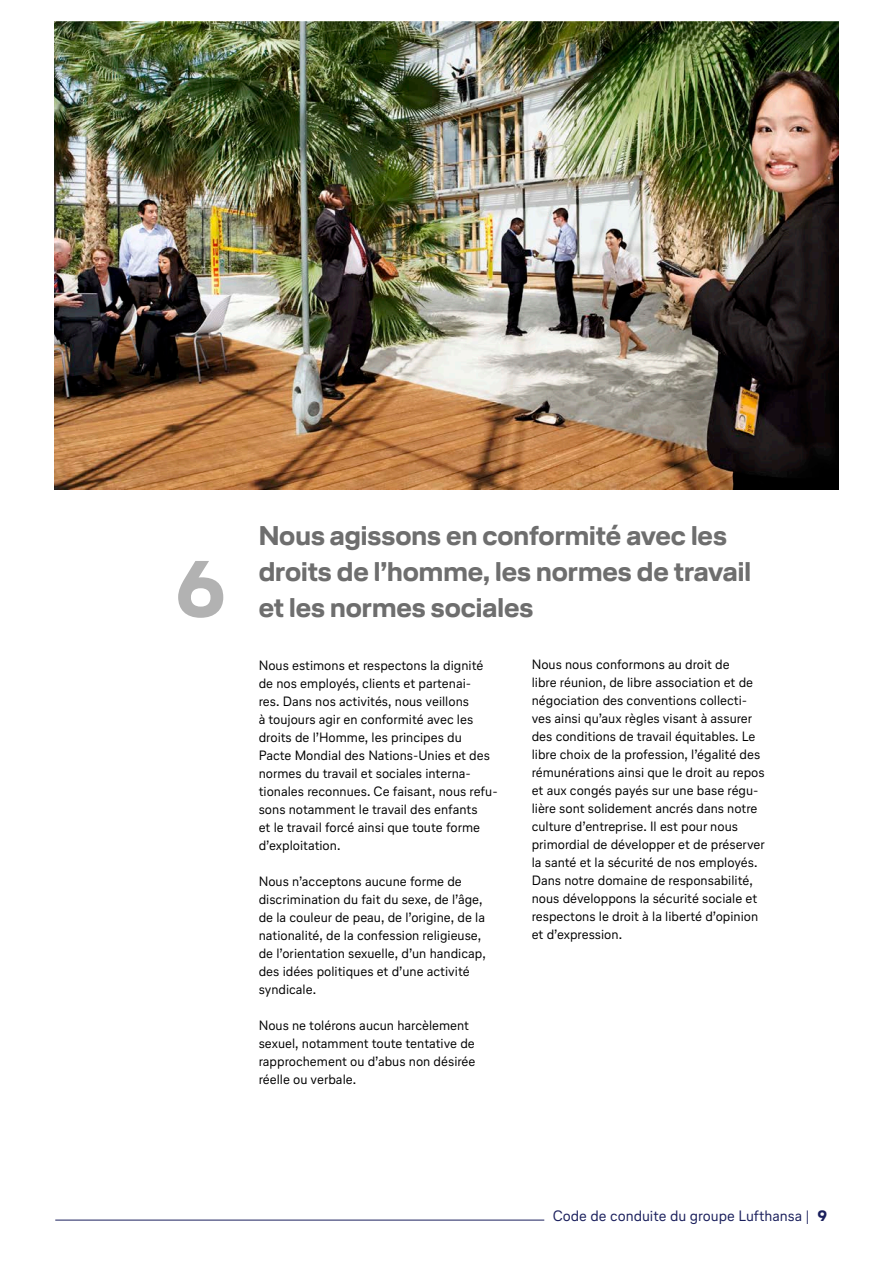
<style>
.page{position:relative;width:893px;height:1263px;background:#fff}
.page>*{position:absolute;margin:0;border:0;box-sizing:border-box;transform-origin:0 0}
.t1{font:700 79.5px "Lufthansa Head";color:#b2b2b2}
.t2{font:700 27px/36px "Lufthansa Head";color:#6e6e6e}
.t3{font:15px "Lufthansa Text";color:#1a1f5c}
.t4{font:700 15px "Lufthansa Head";color:#1a1f5c}
.t5{font:13.5px/18px "Lufthansa Text";color:#000}
</style>
<div class="page">
<img style="left:54px;top:21px;width:785px;height:468px">
<hr style="left:55px;top:1220px;width:489px;height:1px;background:#1a1f5c">
<h1 class="t1" style="left:176px;top:533px;width:51px">6</h1>
<h2 class="t2" style="left:259px;top:516px;width:494px">Nous agissons en conformité avec les droits de l’homme, les normes de travail et les normes sociales</h2>
<p class="t5" style="left:259px;top:655px;width:240px">Nous estimons et respectons la dignité de nos employés, clients et partenai-<br>res. Dans nos activités, nous veillons<br>à toujours agir en conformité avec les droits de l’Homme, les principes du Pacte Mondial des Nations-Unies et des normes du travail et sociales interna&shy;tionales reconnues. Ce faisant, nous refu&shy;sons notamment le travail des enfants<br>et le travail forcé ainsi que toute forme d’exploitation.</p>
<p class="t5" style="left:259px;top:871px;width:228px">Nous n’acceptons aucune forme de discrimination du fait du sexe, de l’âge, de la couleur de peau, de l’origine, de la nationalité, de la confession religieuse, de l’orientation sexuelle, d’un handicap, des idées politiques et d’une activité syndicale.</p>
<p class="t5" style="left:259px;top:1015px;width:218px">Nous ne tolérons aucun harcèlement sexuel, notamment toute tentative de rapprochement ou d’abus non désirée réelle ou verbale.</p>
<p class="t5" style="left:532px;top:655px;width:235px">Nous nous conformons au droit de<br>libre réunion, de libre association et de négociation des conventions collecti&shy;ves ainsi qu’aux règles visant à assurer des conditions de travail équitables. Le libre choix de la profession, l’égalité des rémunérations ainsi que le droit au repos et aux congés payés sur une base régu&shy;lière sont solidement ancrés dans notre culture d’entreprise. Il est pour nous primordial de développer et de préserver la santé et la sécurité de nos employés.<br>Dans notre domaine de responsabilité, nous développons la sécurité sociale et respectons le droit à la liberté d’opinion et d’expression.</p>
<p class="t3" style="left:553px;top:1206px;width:258px">Code de conduite du groupe Lufthansa |</p>
<p class="t4" style="left:818px;top:1205px;width:11px">9</p>
</div>
